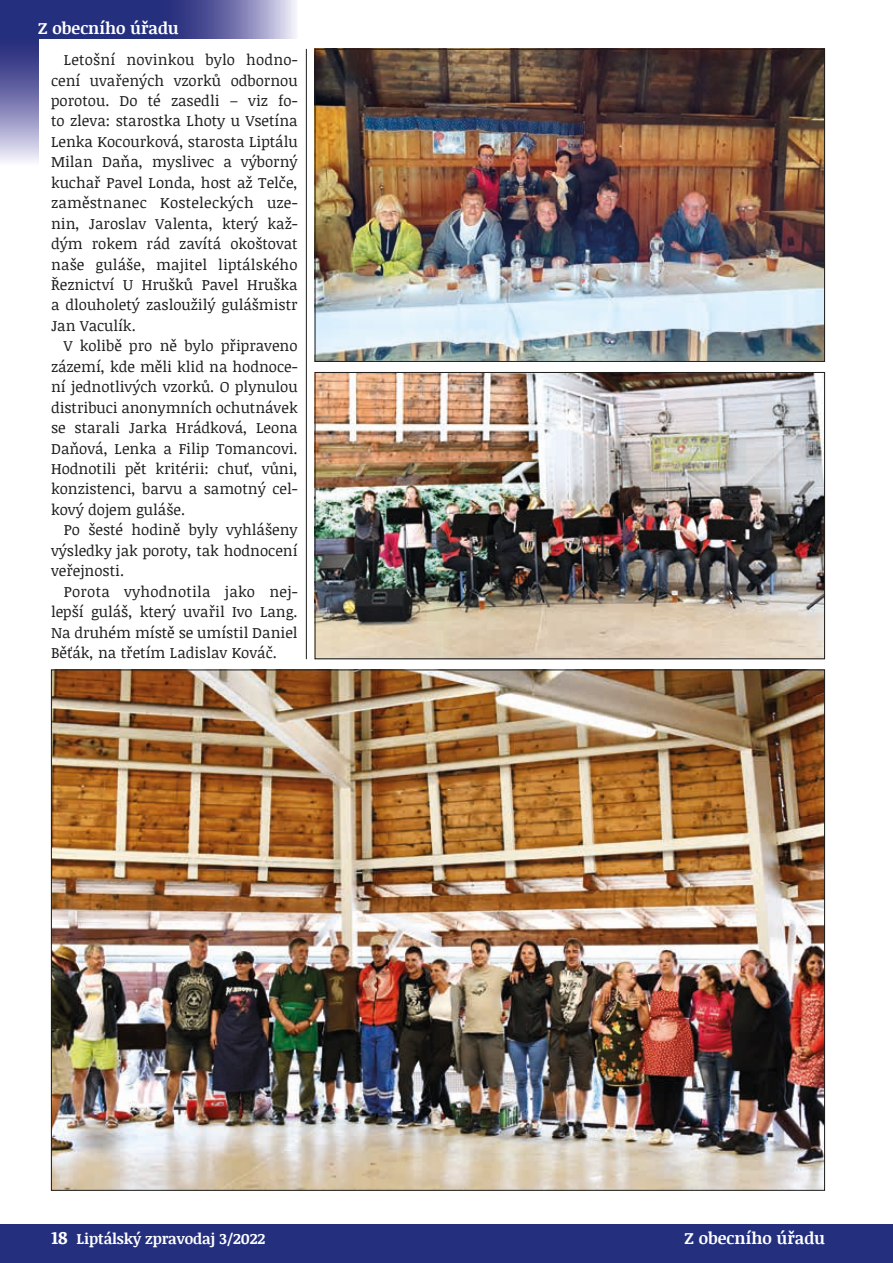
<style>
.page{position:relative;width:893px;height:1263px;background:#fff}
.page>*{position:absolute;margin:0;border:0;box-sizing:border-box;transform-origin:0 0}
.t1{font:700 16.5px "Noticia Text";color:#fff}
.t2{font:15px/20.4px "Noticia Text";color:#1d1d1b;text-align:justify}
.t3{font:700 15px "Noticia Text";letter-spacing:-.01em;color:#fff}
.s1{font-size:18px}
</style>
<div class="page">
<div style="left:0;top:1225px;width:893px;height:38px;background:#242f7d"></div>
<svg style="left:0;top:0;width:296px;height:38px;background:#494f93"></svg>
<svg style="left:0;top:38px;width:38px;height:124px;background:#7e7eb3"></svg>
<img style="left:317px;top:374px;width:506px;height:283px">
<div style="left:315px;top:372px;width:510px;height:287px;border:1px solid #1d1d1b"></div>
<img style="left:53px;top:671px;width:770px;height:518px">
<hr style="left:306px;top:49px;width:1px;height:610px;background:#1d1d1b">
<img style="left:317px;top:51px;width:506px;height:309px">
<div style="left:315px;top:49px;width:510px;height:313px;border:1px solid #1d1d1b"></div>
<p class="t1" style="left:38px;top:16px;width:142px">Z obecního úřadu</p>
<p class="t2" style="left:51px;top:49px;width:248px;text-indent:13px">Letošní novinkou bylo hodno&shy;cení uvařených vzorků odbornou porotou. Do té zasedli – viz fo&shy;to zleva: starostka Lhoty u Vsetína Lenka Kocourková, starosta Liptálu Milan Daňa, myslivec a výborný kuchař Pavel Londa, host až Telče, zaměstnanec Kosteleckých uze&shy;nin, Jaroslav Valenta, který kaž&shy;dým rokem rád zavítá okoštovat naše guláše, majitel liptálského Řeznictví U Hrušků Pavel Hruška a dlouholetý zasloužilý gulášmistr Jan Vaculík.</p>
<p class="t2" style="left:51px;top:335px;width:248px;text-indent:13px">V kolibě pro ně bylo připraveno zázemí, kde měli klid na hodnoce&shy;ní jednotlivých vzorků. O plynulou distribuci anonymních ochutnávek se starali Jarka Hrádková, Leona Daňová, Lenka a Filip Tomancovi.<br>Hodnotili pět kritérii: chuť, vůni, konzistenci, barvu a samotný cel&shy;kový dojem guláše.</p>
<p class="t2" style="left:51px;top:519px;width:248px;text-indent:13px">Po šesté hodině byly vyhlášeny výsledky jak poroty, tak hodnocení veřejnosti.</p>
<p class="t2" style="left:51px;top:581px;width:248px;text-indent:13px">Porota vyhodnotila jako nej&shy;lepší guláš, který uvařil Ivo Lang.<br>Na druhém místě se umístil Daniel Běťák, na třetím Ladislav Kováč.</p>
<p class="t3" style="left:51px;top:1228px;width:216px"><span class="s1">18</span> Liptálský zpravodaj 3/2022</p>
<p class="t1" style="left:684px;top:1226px;width:142px">Z obecního úřadu</p>
</div>
